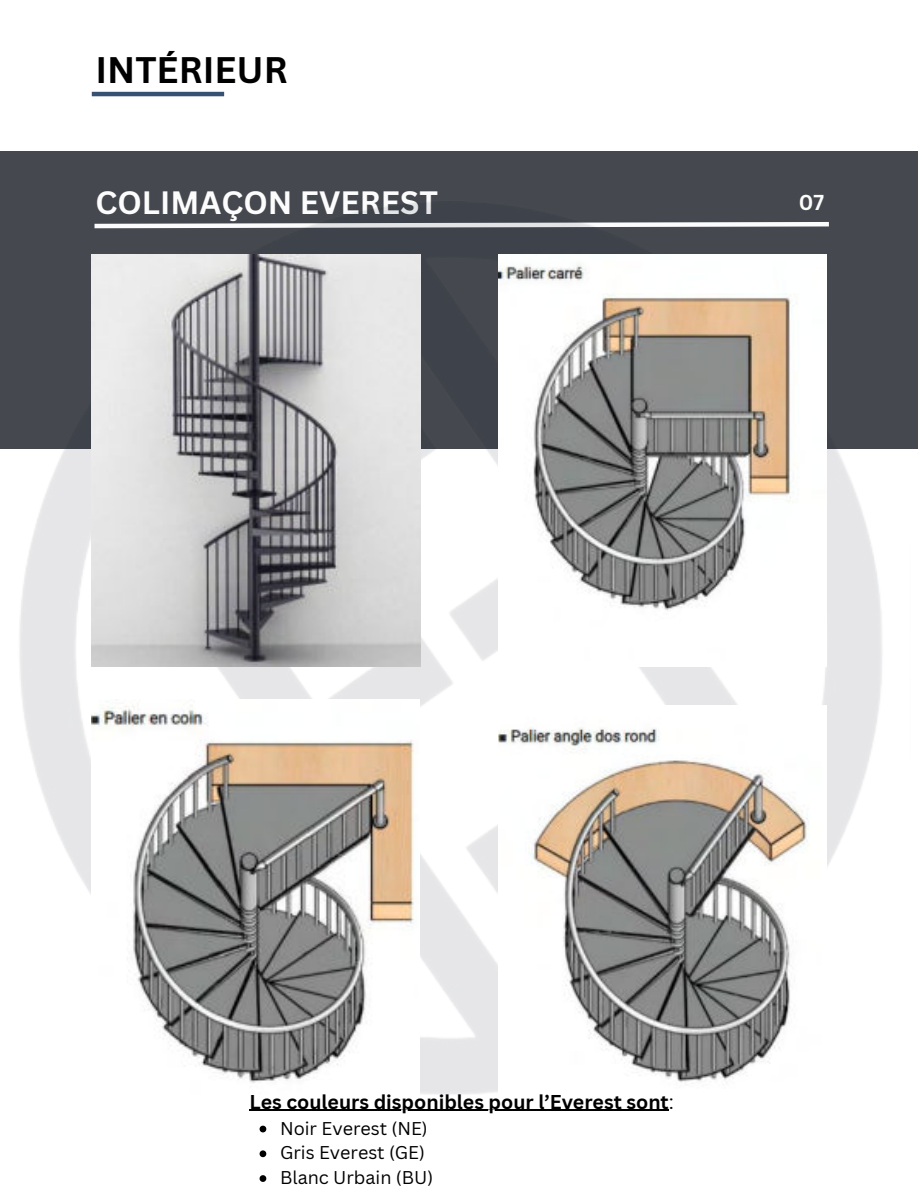
<style>
.page{position:relative;width:918px;height:1188px;background:#fff}
.page>*{position:absolute;margin:0;border:0;box-sizing:border-box;transform-origin:0 0}
.t1{font:700 36px "Canva Sans";color:#000}
.t2{font:700 31.5px "Canva Sans";color:#fcfcfc}
.t3{font:700 21px "Canva Sans";color:#fcfcfc}
.t4{font:700 19.5px "Canva Sans";color:#000}
.t5{font:18px/24.8px "Canva Sans";color:#000}
.s1{font-weight:400}
</style>
<div class="page">
<hr style="left:92px;top:92px;width:132px;height:4px;background:#365173">
<div style="left:0;top:152px;width:918px;height:297px;background:#45494f"></div>
<img style="left:19px;top:222px;width:863px;height:872px">
<img style="left:92px;top:255px;width:328px;height:412px">
<img style="left:498px;top:255px;width:329px;height:412px">
<img style="left:92px;top:699px;width:327px;height:411px">
<img style="left:498px;top:706px;width:329px;height:404px">
<hr style="left:249px;top:1110px;width:420px;height:1px;background:#000">
<svg style="left:260px;top:1126px;width:6px;height:6px"></svg>
<svg style="left:260px;top:1150px;width:6px;height:7px"></svg>
<svg style="left:260px;top:1175px;width:6px;height:7px"></svg>
<h1 class="t1" style="left:95px;top:49px;width:194px">INTÉRIEUR</h1>
<h2 class="t2" style="left:95px;top:184px;width:344px">COLIMAÇON EVEREST</h2>
<p class="t3" style="left:799px;top:189px;width:27px">07</p>
<p class="t4" style="left:249px;top:1090px;width:426px">Les couleurs disponibles pour l’Everest sont<span class="s1">:</span></p>
<p class="t5" style="left:280px;top:1116px;width:155px">Noir Everest (NE)<br>Gris Everest (GE)<br>Blanc Urbain (BU)</p>
</div>
